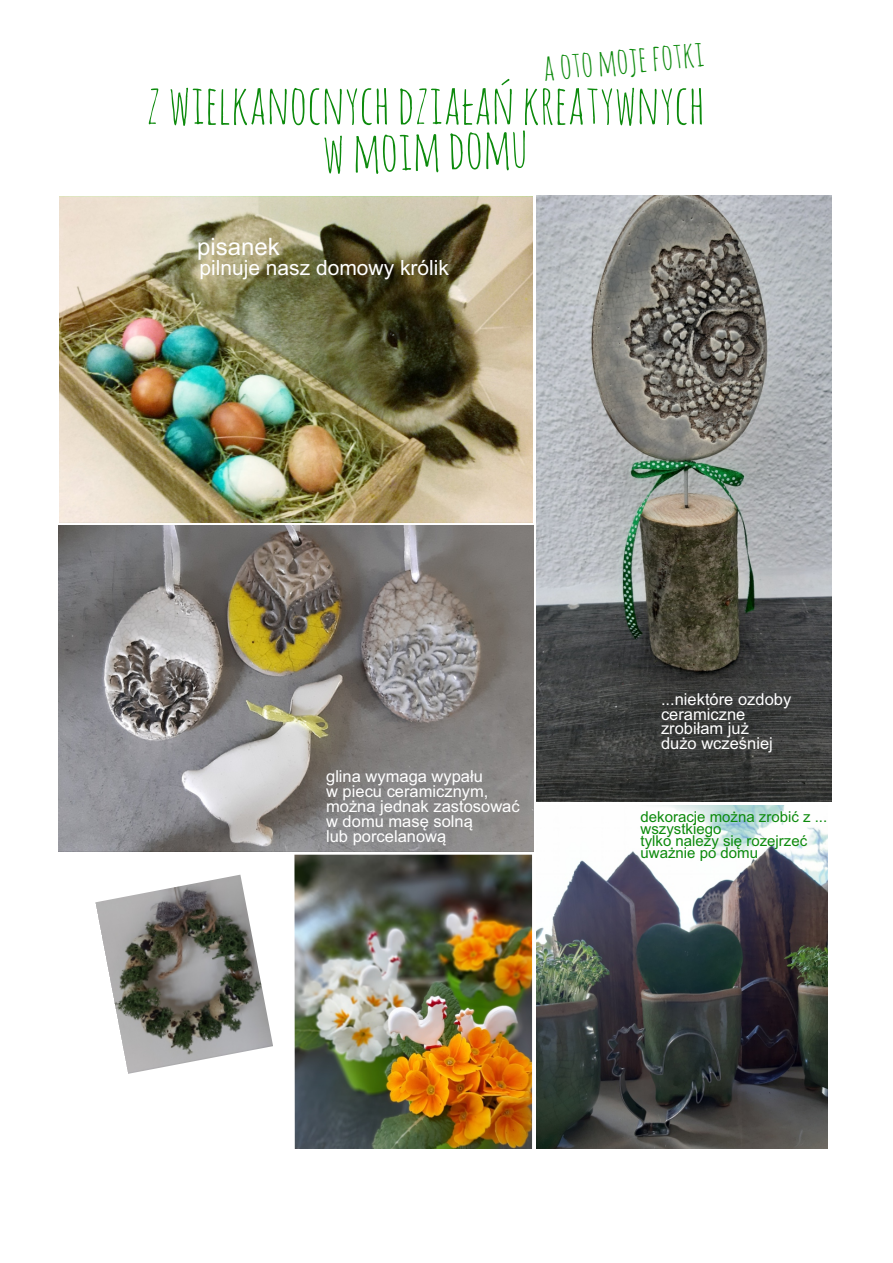
<style>
.page{position:relative;width:893px;height:1263px;background:#fff}
.page>*{position:absolute;margin:0;border:0;box-sizing:border-box;transform-origin:0 0}
.t1{font:54px "Amatic SC";color:#0c8a0c}
.t2{font:36px "Amatic SC";color:#0c8a0c}
.t3{font:24px "Arial";color:#fff}
.t4{font:21px "Arial";color:#fff}
.t5{font:16.5px/15.1px "Arial";color:#fff}
.t6{font:15px/12px "Arial";color:#0c8a0c}
</style>
<div class="page">
<img style="left:60px;top:197px;width:473px;height:325px">
<img style="left:537px;top:196px;width:294px;height:605px">
<img style="left:294px;top:855px;width:238px;height:294px">
<img style="left:59px;top:525px;width:474px;height:326px">
<img style="left:537px;top:805px;width:290px;height:344px">
<img style="left:95px;top:875px;width:178px;height:199px">
<h2 class="t2" style="left:541px;top:44px;width:163px;rotate:-5deg">A OTO MOJE FOTKI</h2>
<h1 class="t1" style="left:147px;top:69px;width:560px">Z WIELKANOCNYCH DZIAŁAŃ KREATYWNYCH</h1>
<h1 class="t1" style="left:321px;top:118px;width:207px;rotate:-2deg">W MOIM DOMU</h1>
<h3 class="t3" style="left:197px;top:238px;width:84px">pisanek</h3>
<p class="t4" style="left:199px;top:260px;width:251px">pilnuje nasz domowy królik</p>
<p class="t5" style="left:326px;top:770px;width:195px">glina wymaga wypału<br>w piecu ceramicznym, można jednak zastosować w domu masę solną<br>lub porcelanową</p>
<p class="t5" style="left:661px;top:693px;width:132px;line-height:14.5px">...niektóre ozdoby ceramiczne zrobiłam już<br>dużo wcześniej</p>
<p class="t6" style="left:640px;top:812px;width:188px">dekoracje można zrobić z ... wszystkiego<br>tylko należy się rozejrzeć uważnie po domu</p>
</div>
